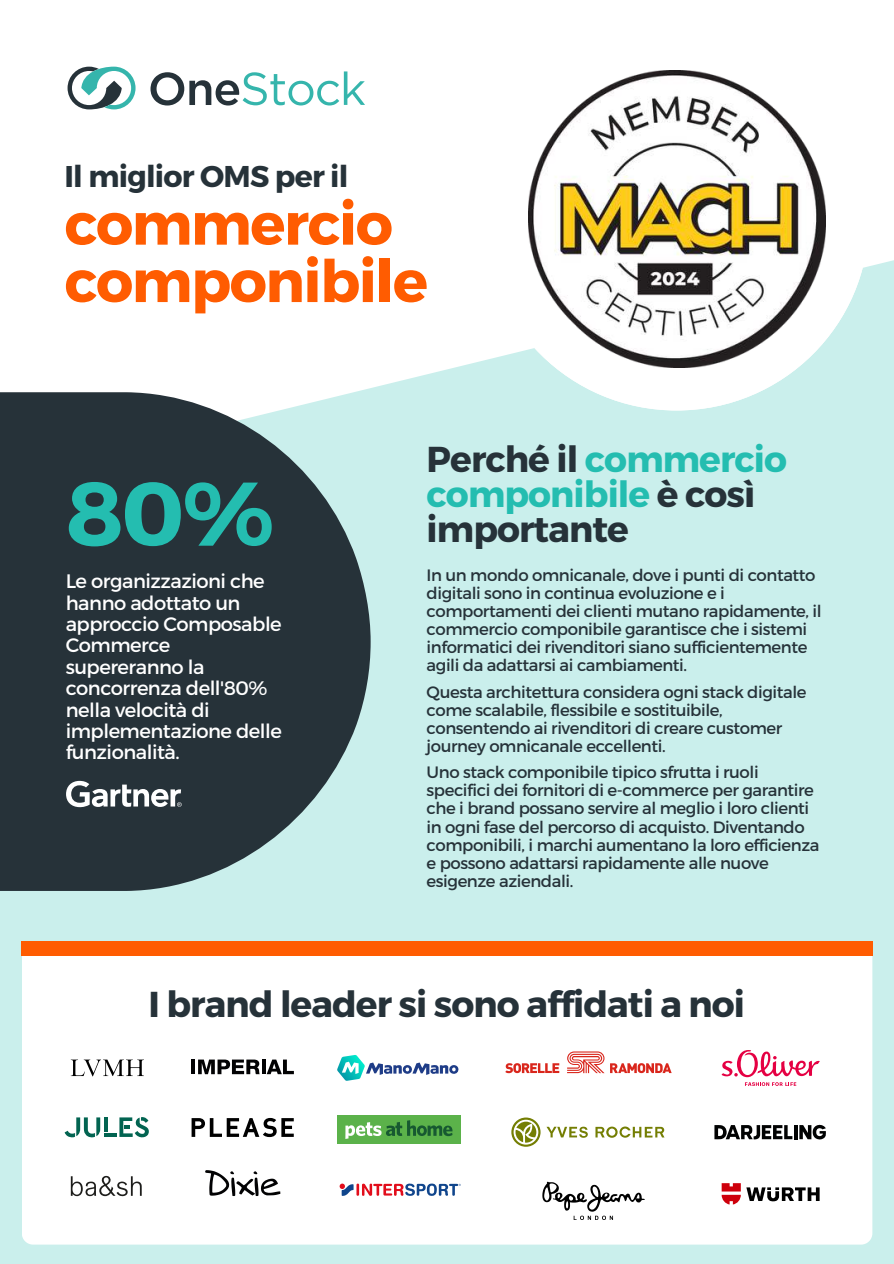
<style>
.page{position:relative;width:894px;height:1264px;background:#fff}
.page>*{position:absolute;margin:0;border:0;box-sizing:border-box;transform-origin:0 0}
.t1{font:700 90px "Montserrat";color:#24bdb0}
.t2{font:700 58.5px/57.3px "Montserrat";letter-spacing:-.025em;color:#ff5c01}
.t3{font:700 36px/34.8px "Montserrat";letter-spacing:-.025em;color:#263239}
.t4{font:700 30px "Montserrat";letter-spacing:-.025em;color:#263239}
.t5{font:19.5px/21.3px "Montserrat";letter-spacing:-.025em;color:#fff}
.t6{font:16.5px/18.1px "Montserrat";letter-spacing:-.025em;color:#263239}
.s1{color:#24bdb0}
</style>
<div class="page">
<div style="left:0;top:0;width:893px;height:1263px;background:#caefec"></div>
<svg style="left:0;top:257px;width:893px;height:154px;background:#f8fdfc"></svg>
<div style="left:0;top:0;width:893px;height:257px;background:#fff"></div>
<div style="left:22px;top:943px;width:850px;height:301px;background:#fff;border-radius:11px"></div>
<svg style="left:150px;top:71px;width:215px;height:34px"></svg>
<svg style="left:68px;top:67px;width:67px;height:42px"></svg>
<svg style="left:0;top:392px;width:370px;height:499px;background:#3e4d52"></svg>
<svg style="left:484px;top:200px;width:384px;height:210px"></svg>
<div style="left:21px;top:941px;width:851px;height:14px;background:#ff5c01"></div>
<svg style="left:66px;top:780px;width:116px;height:27px;background:#7b8286"></svg>
<div style="left:337px;top:1115px;width:123px;height:28px;background:#5bb24a"></div>
<svg style="left:345px;top:1120px;width:107px;height:18px"></svg>
<svg style="left:339px;top:1183px;width:121px;height:12px"></svg>
<svg style="left:337px;top:1055px;width:121px;height:25px"></svg>
<svg style="left:71px;top:1059px;width:73px;height:17px"></svg>
<svg style="left:65px;top:1117px;width:84px;height:20px"></svg>
<svg style="left:71px;top:1175px;width:71px;height:21px"></svg>
<hr style="left:191px;top:1059px;width:4px;height:15px;background:#020203">
<svg style="left:266px;top:1059px;width:28px;height:15px"></svg>
<svg style="left:198px;top:1059px;width:62px;height:15px"></svg>
<svg style="left:262px;top:1059px;width:3px;height:15px"></svg>
<svg style="left:191px;top:1117px;width:103px;height:20px"></svg>
<svg style="left:205px;top:1170px;width:75px;height:25px"></svg>
<svg style="left:542px;top:1181px;width:102px;height:38px"></svg>
<svg style="left:505px;top:1063px;width:54px;height:10px"></svg>
<svg style="left:610px;top:1063px;width:61px;height:10px"></svg>
<svg style="left:567px;top:1051px;width:37px;height:22px"></svg>
<svg style="left:546px;top:1126px;width:41px;height:11px"></svg>
<svg style="left:511px;top:1117px;width:29px;height:29px"></svg>
<svg style="left:595px;top:1126px;width:69px;height:11px"></svg>
<svg style="left:721px;top:1050px;width:98px;height:35px"></svg>
<svg style="left:721px;top:1183px;width:19px;height:21px"></svg>
<svg style="left:746px;top:1187px;width:73px;height:14px"></svg>
<svg style="left:799px;top:1124px;width:26px;height:15px"></svg>
<svg style="left:714px;top:1125px;width:78px;height:14px"></svg>
<hr style="left:794px;top:1125px;width:3px;height:14px;background:#010202">
<img style="left:528px;top:70px;width:297px;height:297px">
<h3 class="t4" style="left:64px;top:158px;width:285px">Il miglior OMS per il</h3>
<h2 class="t2" style="left:64px;top:196px;width:365px">commercio componibile</h2>
<h1 class="t1" style="left:66px;top:458px;width:210px">80%</h1>
<p class="t5" style="left:66px;top:570px;width:217px">Le organizzazioni che hanno adottato un approccio Composable<br>Commerce supereranno la concorrenza dell'80% nella velocità di implementazione delle funzionalità.</p>
<h3 class="t3" style="left:426px;top:442px;width:362px">Perché il <span class="s1">commercio componibile</span> è così importante</h3>
<p class="t6" style="left:426px;top:565px;width:396px">In un mondo omnicanale, dove i punti di contatto digitali sono in continua evoluzione e i comportamenti dei clienti mutano rapidamente, il commercio componibile garantisce che i sistemi informatici dei rivenditori siano sufficientemente agili da adattarsi ai cambiamenti.</p>
<p class="t6" style="left:426px;top:682px;width:381px">Questa architettura considera ogni stack digitale come scalabile, flessibile e sostituibile, consentendo ai rivenditori di creare customer journey omnicanale eccellenti.</p>
<p class="t6" style="left:426px;top:763px;width:394px">Uno stack componibile tipico sfrutta i ruoli specifici dei fornitori di e-commerce per garantire che i brand possano servire al meglio i loro clienti in ogni fase del percorso di acquisto. Diventando componibili, i marchi aumentano la loro efficienza e possono adattarsi rapidamente alle nuove esigenze aziendali.</p>
<h3 class="t3" style="left:148px;top:986px;width:598px">I brand leader si sono affidati a noi</h3>
</div>
